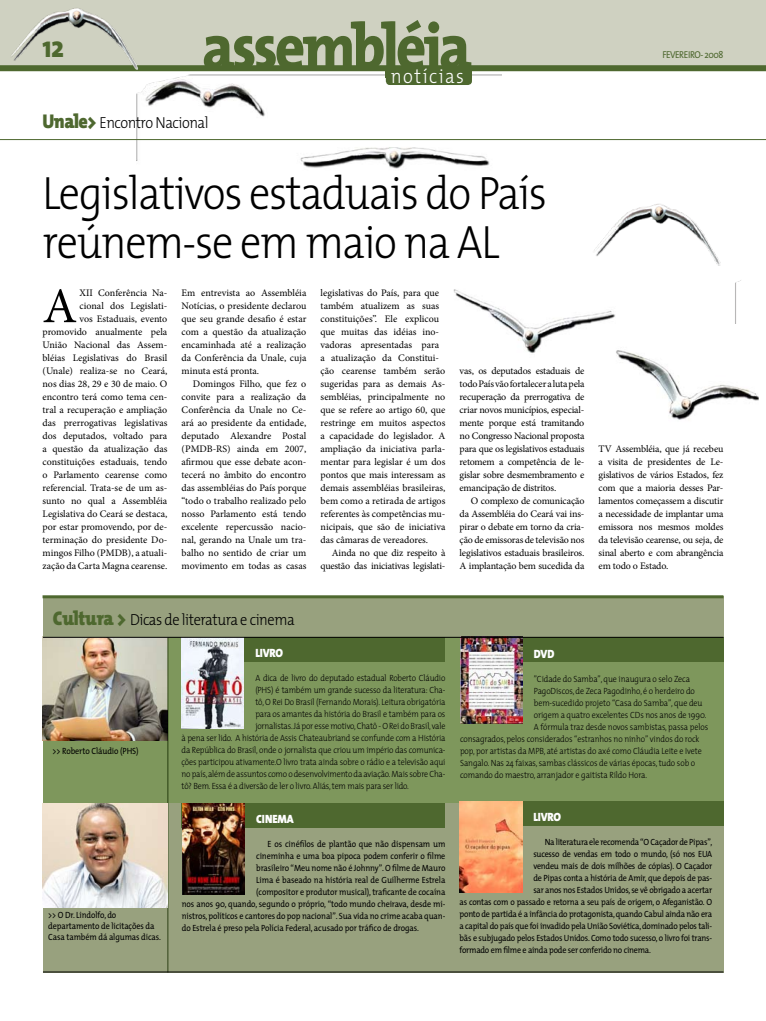
<style>
.page{position:relative;width:766px;height:1021px;background:#fff}
.page>*{position:absolute;margin:0;border:0;box-sizing:border-box;transform-origin:0 0}
.t1{font:800 65.6px "T Mix";letter-spacing:-.05em;color:#4e682f;scale:.9 1}
.t2{font:50px "Minion Pro";color:#000}
.t3{font:300 47px/49px "T Mix";letter-spacing:-.03em;color:#000;scale:.9 1}
.t4{font:800 30px "T Mix";color:#4e682f;scale:.9 1}
.t5{font:300 20.2px "T Mix";letter-spacing:.08em;color:#fff;scale:.9 1}
.t6{font:300 16px "T Mix";letter-spacing:-.03em;color:#000;scale:.9 1}
.t7{font:800 12px "T Mix";letter-spacing:-.015em;color:#fff;scale:.9 1}
.t8{font:10px/13px "Minion Pro";color:#000;text-align:justify}
.t9{font:10px/13px "Minion Pro";letter-spacing:-.02em;color:#000;text-align:right}
.t10{font:10px "T Mix";letter-spacing:-.05em;color:#4e682f;scale:.9 1}
.t11{font:9px/10.8px "T Mix";letter-spacing:-.025em;color:#000;scale:.9 1}
.t12{font:300 9px "T Mix";letter-spacing:-.02em;color:#000;scale:.9 1}
.s1{font-weight:800;font-size:20px;color:#4e682f}
</style>
<div class="page">
<div style="left:43px;top:636px;width:680px;height:168px;background:#7e975c"></div>
<img style="left:43px;top:637px;width:124px;height:103px">
<img style="left:136px;top:71px;width:365px;height:98px">
<div style="left:43px;top:596px;width:680px;height:40px;background:#98a17e"></div>
<div style="left:43px;top:803px;width:680px;height:169px;background:#98a17e"></div>
<div style="left:181px;top:637px;width:264px;height:25px;background:#4e682f"></div>
<div style="left:459px;top:801px;width:264px;height:25px;background:#4e682f"></div>
<div style="left:0;top:0;width:765px;height:68px;background:#cfd1c1"></div>
<div style="left:0;top:65px;width:765px;height:6px;background:#4e682f"></div>
<div style="left:386px;top:69px;width:86px;height:16px;background:#4e682f;border-radius:4px"></div>
<hr style="left:0;top:139px;width:765px;height:1px;background:#4e682f">
<img style="left:0;top:8px;width:156px;height:79px">
<img style="left:604px;top:204px;width:102px;height:34px">
<img style="left:453px;top:238px;width:305px;height:182px">
<hr style="left:43px;top:595px;width:680px;height:3px;background:#4e682f">
<div style="left:181px;top:803px;width:264px;height:25px;background:#4e682f"></div>
<div style="left:459px;top:637px;width:264px;height:25px;background:#4e682f"></div>
<img style="left:181px;top:637px;width:63px;height:91px">
<img style="left:459px;top:801px;width:63px;height:91px">
<hr style="left:167px;top:637px;width:1px;height:335px;background:#4e682f">
<img style="left:460px;top:637px;width:62px;height:86px">
<img style="left:182px;top:803px;width:63px;height:91px">
<img style="left:43px;top:803px;width:124px;height:104px">
<hr style="left:43px;top:636px;width:680px;height:1px;background:#000">
<hr style="left:43px;top:971px;width:680px;height:1px;background:#000">
<h3 class="t4" style="left:43px;top:22px;width:25px">12</h3>
<h1 class="t1" style="left:202px;top:-8px;width:301px">assembléia</h1>
<h3 class="t5" style="left:391px;top:59px;width:83px">notícias</h3>
<h3 class="t6" style="left:43px;top:110px;width:186px"><span class="s1">Unale&gt;</span> Encontro Nacional</h3>
<p class="t10" style="left:662px;top:47px;width:69px">FEVEREIRO- 2008</p>
<h3 class="t3" style="left:43px;top:167px;width:562px">Legislativos estaduais do País reúnem-se em maio na AL</h3>
<h2 class="t2" style="left:43px;top:273px;width:36px">A</h2>
<p class="t8" style="left:43px;top:286px;width:126px;text-align:right">XII Conferência Na-<br>cional dos Legislati-<br>vos Estaduais, evento promovido anualmente pela<br>União Nacional das Assem&shy;bléias Legislativas do Brasil (Unale) realiza-se no Ceará, nos dias 28, 29 e 30 de maio. O encontro terá como tema cen&shy;tral a recuperação e ampliação das prerrogativas legislativas dos deputados, voltado para a questão da atualização das constituições estaduais, tendo o Parlamento cearense como referencial. Trata-se de um as&shy;sunto no qual a Assembléia<br>Legislativa do Ceará se destaca, por estar promovendo, por de&shy;terminação do presidente Do&shy;mingos Filho (PMDB), a atuali&shy;zação da Carta Magna cearense.</p>
<p class="t8" style="left:181px;top:286px;width:126px">Em entrevista ao Assembléia Notícias, o presidente declarou que seu grande desafio é estar com a questão da atualização encaminhada até a realização da Conferência da Unale, cuja minuta está pronta.</p>
<p class="t8" style="left:181px;top:377px;width:126px;text-indent:11px">Domingos Filho, que fez o convite para a realização da Conferência da Unale no Ce&shy;ará ao presidente da entidade, deputado Alexandre Postal (PMDB-RS) ainda em 2007, afirmou que esse debate acon&shy;tecerá no âmbito do encontro das assembléias do País porque “todo o trabalho realizado pelo nosso Parlamento está tendo excelente repercussão nacio&shy;nal, gerando na Unale um tra&shy;balho no sentido de criar um movimento em todas as casas</p>
<p class="t8" style="left:320px;top:286px;width:126px;text-align:left">legislativas do País, para que também atualizem as suas constituições”. Ele explicou que muitas das idéias ino&shy;vadoras apresentadas para a atualização da Constitui&shy;ção cearense também serão sugeridas para as demais As&shy;sembléias, principalmente no que se refere ao artigo 60, que restringe em muitos aspectos a capacidade do legislador. A ampliação da iniciativa parla&shy;mentar para legislar é um dos pontos que mais interessam as demais assembléias brasileiras, bem como a retirada de artigos referentes às competências mu&shy;nicipais, que são de iniciativa das câmaras de vereadores.</p>
<p class="t9" style="left:320px;top:546px;width:126px">Ainda no que diz respeito à questão das iniciativas legislati-</p>
<p class="t8" style="left:459px;top:364px;width:126px">vas, os deputados estaduais de todo País vão fortalecer a luta pela recuperação da prerrogativa de criar novos municípios, especial&shy;mente porque está tramitando no Congresso Nacional proposta para que os legislativos estaduais retomem a competência de le&shy;gislar sobre desmembramento e emancipação de distritos.</p>
<p class="t8" style="left:459px;top:494px;width:126px;text-indent:11px">O complexo de comunicação da Assembléia do Ceará vai ins&shy;pirar o debate em torno da cria&shy;ção de emissoras de televisão nos legislativos estaduais brasileiros.<br>A implantação bem sucedida da</p>
<p class="t8" style="left:598px;top:442px;width:126px">TV Assembléia, que já recebeu a visita de presidentes de Le&shy;gislativos de vários Estados, fez com que a maioria desses Par&shy;lamentos começassem a discutir a necessidade de implantar uma emissora nos mesmos moldes da televisão cearense, ou seja, de sinal aberto e com abrangência em todo o Estado.</p>
<h3 class="t6" style="left:53px;top:606px;width:270px"><span class="s1">Cultura &gt;</span> Dicas de literatura e cinema</h3>
<p class="t11" style="left:53px;top:745px;width:97px">&gt;&gt; Roberto Cláudio (PHS)</p>
<p class="t11" style="left:48px;top:909px;width:127px">&gt;&gt; O Dr. Lindolfo, do departamento de licitações da<br>Casa também dá algumas dicas.</p>
<p class="t7" style="left:255px;top:643px;width:32px">LIVRO</p>
<p class="t12" style="left:255px;top:670px;width:213px">A dica de livro do deputado estadual Roberto Cláudio</p>
<p class="t12" style="left:255px;top:682px;width:213px">(PHS) é também um grande sucesso da literatura: Cha-</p>
<p class="t12" style="left:255px;top:694px;width:213px">tô, O Rei Do Brasil (Fernando Morais). Leitura obrigatória</p>
<p class="t12" style="left:255px;top:706px;width:212px">para os amantes da história do Brasil e também para os</p>
<p class="t12" style="left:255px;top:718px;width:213px">jornalistas. Já por esse motivo, Chatô - O Rei do Brasil, vale</p>
<p class="t12" style="left:181px;top:730px;width:294px">à pena ser lido. A história de Assis Chateaubriand se confunde com a História</p>
<p class="t12" style="left:181px;top:742px;width:294px">da República do Brasil, onde o jornalista que criou um império das comunica-</p>
<p class="t12" style="left:181px;top:754px;width:294px">ções participou ativamente.O livro trata ainda sobre o rádio e a televisão aqui</p>
<p class="t12" style="left:181px;top:766px;width:294px">no país, além de assuntos como o desenvolvimento da aviação. Mais sobre Cha-</p>
<p class="t12" style="left:181px;top:778px;width:254px">tô? Bem. Essa é a diversão de ler o livro. Aliás, tem mais para ser lido.</p>
<p class="t7" style="left:256px;top:808px;width:43px">CINEMA</p>
<p class="t11" style="left:267px;top:838px;width:199px">E os cinéfilos de plantão que não dispensam um</p>
<p class="t11" style="left:256px;top:850px;width:211px">cineminha e uma boa pipoca podem conferir o filme</p>
<p class="t11" style="left:256px;top:862px;width:211px">brasileiro “Meu nome não é Johnny”. O filme de Mauro</p>
<p class="t11" style="left:256px;top:874px;width:211px">Lima é baseado na história real de Guilherme Estrela</p>
<p class="t11" style="left:256px;top:886px;width:211px">(compositor e produtor musical), traficante de cocaína</p>
<p class="t11" style="left:182px;top:898px;width:294px">nos anos 90, quando, segundo o próprio, “todo mundo cheirava, desde mi-</p>
<p class="t11" style="left:182px;top:910px;width:294px">nistros, políticos e cantores do pop nacional”. Sua vida no crime acaba quan-</p>
<p class="t11" style="left:182px;top:922px;width:265px">do Estrela é preso pela Polícia Federal, acusado por tráfico de drogas.</p>
<p class="t7" style="left:533px;top:643px;width:24px">DVD</p>
<p class="t12" style="left:533px;top:671px;width:175px">”Cidade do Samba”, que inaugura o selo Zeca</p>
<p class="t12" style="left:533px;top:683px;width:180px">PagoDiscos, de Zeca Pagodinho, é o herdeiro do</p>
<p class="t12" style="left:533px;top:695px;width:189px">bem-sucedido projeto “Casa do Samba”, que deu</p>
<p class="t12" style="left:533px;top:707px;width:193px">origem a quatro excelentes CDs nos anos de 1990.</p>
<p class="t12" style="left:533px;top:719px;width:195px">A fórmula traz desde novos sambistas, passa pelos</p>
<p class="t12" style="left:460px;top:731px;width:267px">consagrados, pelos considerados “estranhos no ninho” vindos do rock</p>
<p class="t12" style="left:460px;top:743px;width:270px">pop, por artistas da MPB, até artistas do axé como Cláudia Leite e Ivete</p>
<p class="t12" style="left:460px;top:755px;width:263px">Sangalo. Nas 24 faixas, sambas clássicos de várias épocas, tudo sob o</p>
<p class="t12" style="left:460px;top:767px;width:209px">comando do maestro, arranjador e gaitista Rildo Hora.</p>
<p class="t7" style="left:533px;top:806px;width:32px">LIVRO</p>
<p class="t11" style="left:544px;top:836px;width:188px">Na literatura ele recomenda “O Caçador de Pipas”,</p>
<p class="t11" style="left:533px;top:848px;width:200px">sucesso de vendas em todo o mundo, (só nos EUA</p>
<p class="t11" style="left:533px;top:860px;width:200px">vendeu mais de dois milhões de cópias). O Caçador</p>
<p class="t11" style="left:533px;top:872px;width:200px">de Pipas conta a história de Amir, que depois de pas-</p>
<p class="t11" style="left:533px;top:884px;width:200px">sar anos nos Estados Unidos, se vê obrigado a acertar</p>
<p class="t11" style="left:459px;top:896px;width:281px">as contas com o passado e retorna a seu país de origem, o Afeganistão. O</p>
<p class="t11" style="left:459px;top:908px;width:282px">ponto de partida é a infância do protagonista, quando Cabul ainda não era</p>
<p class="t11" style="left:459px;top:920px;width:282px">a capital do país que foi invadido pela União Soviética, dominado pelos tali-</p>
<p class="t11" style="left:459px;top:932px;width:282px">bãs e subjugado pelos Estados Unidos. Como todo sucesso, o livro foi trans-</p>
<p class="t11" style="left:459px;top:944px;width:214px">formado em filme e ainda pode ser conferido no cinema.</p>
</div>
